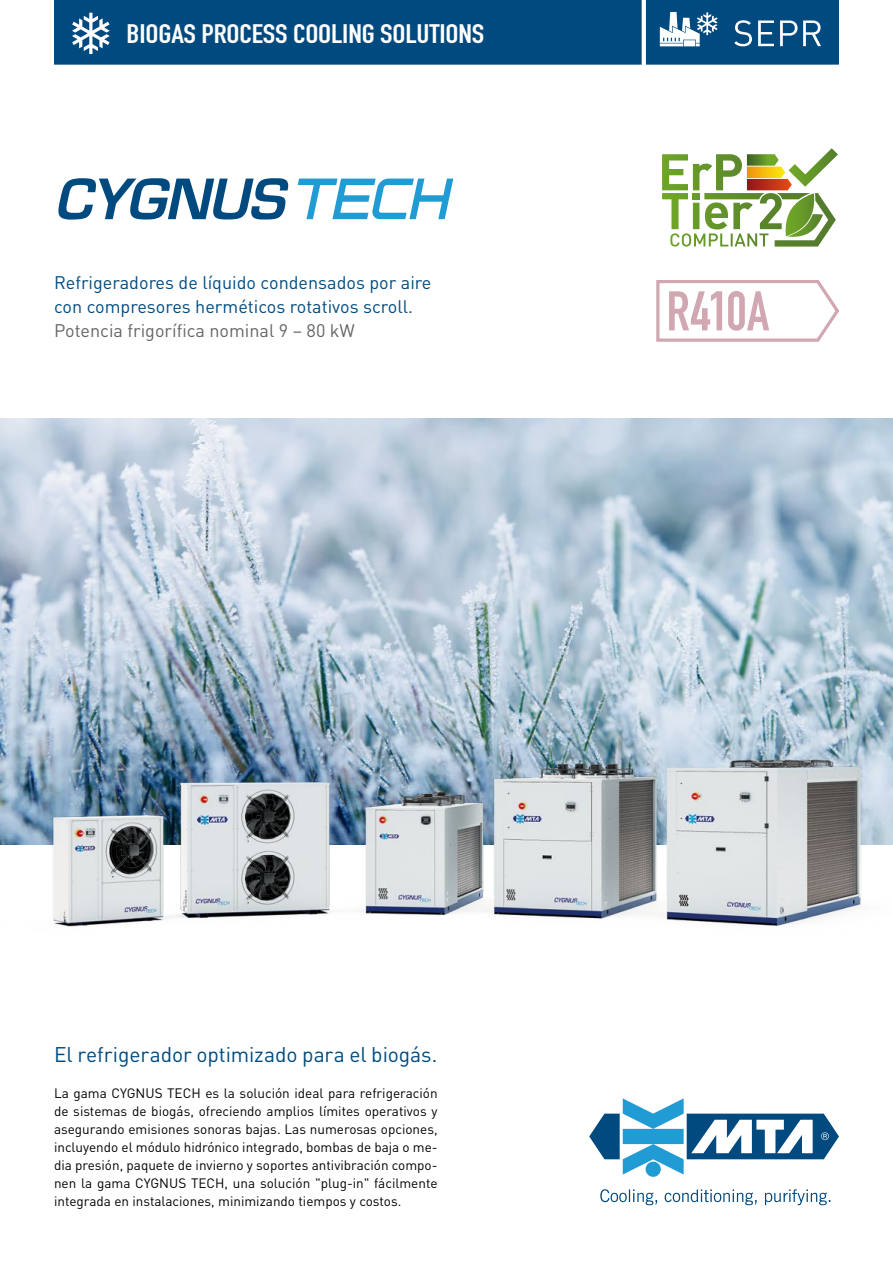
<style>
.page{position:relative;width:893px;height:1263px;background:#fff}
.page>*{position:absolute;margin:0;border:0;box-sizing:border-box;transform-origin:0 0}
.t1{font:54.9px "DIN Engschrift Alternate";letter-spacing:-.02em;color:#d1a7b1}
.t2{font:italic 54.15px "Square 721 Dm Normal";color:#004a80}
.t3{font:26.4px "DIN Engschrift Alternate";letter-spacing:-.005em;color:#fff;scale:1.16 1}
.t4{font:21px "DIN Pro";letter-spacing:-.005em;color:#004b80}
.t5{font:18px/24px "DIN Pro";color:#004b80}
.t6{font:18px "DIN Pro";color:#646567}
.t7{font:13.5px/18px "DIN Pro";color:#000;text-align:justify}
.s1{color:#004a80}
</style>
<div class="page">
<svg style="left:589px;top:1098px;width:250px;height:79px"></svg>
<svg style="left:600px;top:1189px;width:230px;height:16px"></svg>
<svg style="left:298px;top:179px;width:155px;height:40px"></svg>
<img style="left:0;top:436px;width:893px;height:491px">
<svg style="left:54px;top:0;width:785px;height:65px;background:#0e5487"></svg>
<svg style="left:656px;top:280px;width:184px;height:62px"></svg>
<svg style="left:662px;top:148px;width:176px;height:99px"></svg>
<h3 class="t3" style="left:127px;top:18px;width:310px">BIOGAS PROCESS COOLING SOLUTIONS</h3>
<h2 class="t2" style="left:54px;top:165px;width:246px">CYGNUS</h2>
<h3 class="t5" style="left:54px;top:270px;width:379px">Refrigeradores de líquido condensados por aire con compresores herméticos rotativos scroll.</h3>
<h3 class="t6" style="left:54px;top:318px;width:302px">Potencia frigorífica nominal 9 – 80 kW</h3>
<h1 class="t1" style="left:666px;top:279px;width:104px">R410A</h1>
<h3 class="t4" style="left:54px;top:1040px;width:385px">El refrigerador optimizado para el biogás<span class="s1">.</span></h3>
<p class="t7" style="left:54px;top:1083px;width:385px">La gama CYGNUS TECH es la solución ideal para refrigeración de sistemas de biogás, ofreciendo amplios límites operativos y asegurando emisiones sonoras bajas. Las numerosas opciones, incluyendo el módulo hidrónico integrado, bombas de baja o me&shy;dia presión, paquete de invierno y soportes antivibración compo&shy;nen la gama CYGNUS TECH, una solución "plug-in" fácilmente integrada en instalaciones, minimizando tiempos y costos.</p>
</div>
